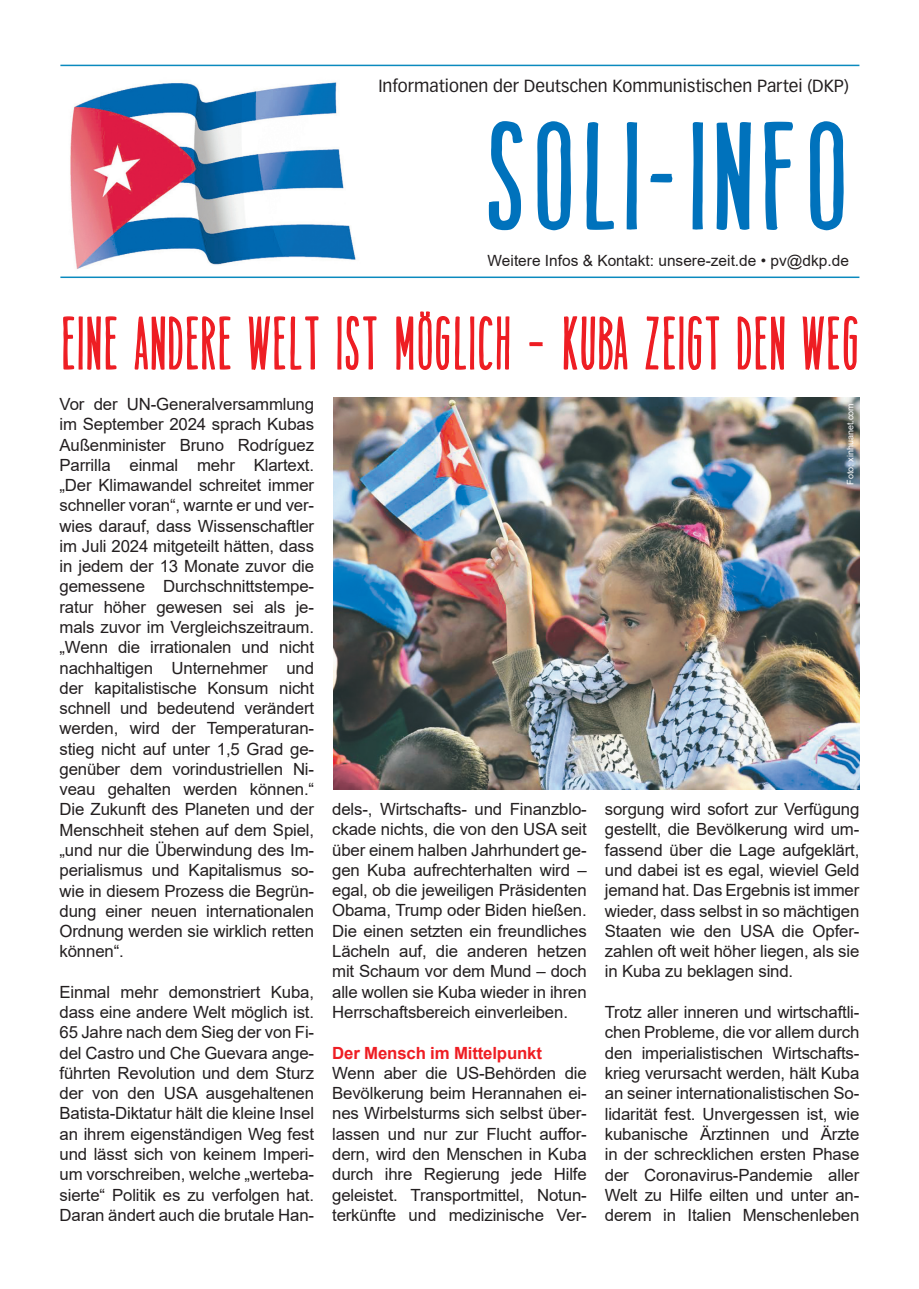
<style>
.page{position:relative;width:919px;height:1289px;background:#fff}
.page>*{position:absolute;margin:0;border:0;box-sizing:border-box;transform-origin:0 0}
.t1{font:148.5px "Tamales";letter-spacing:.01em;color:#0072bc;scale:1.26 1}
.t2{font:73.8px "Tamales";color:#ee1d23}
.t3{font:17.25px "Vectora LT Std";color:#231f20}
.t4{font:16.8px/20.2px "Arial";letter-spacing:-.01em;color:#231f20;text-align:justify}
.t5{font:700 16.8px "Arial";letter-spacing:-.01em;color:#ee1d23}
.t6{font:15.45px "Arial";color:#231f20}
.t7{font:9px "Arial";color:#fff}
</style>
<div class="page">
<hr style="left:60px;top:65px;width:799px;height:1px;background:#0a8abe">
<hr style="left:60px;top:276px;width:799px;height:2px;background:#0a8abe">
<svg style="left:810px;top:121px;width:34px;height:110px"></svg>
<svg style="left:62px;top:276px;width:55px;height:94px"></svg>
<svg style="left:134px;top:276px;width:97px;height:94px"></svg>
<svg style="left:248px;top:316px;width:71px;height:54px"></svg>
<svg style="left:337px;top:278px;width:40px;height:92px"></svg>
<svg style="left:395px;top:121px;width:243px;height:277px"></svg>
<svg style="left:644px;top:64px;width:150px;height:334px"></svg>
<svg style="left:802px;top:316px;width:56px;height:54px"></svg>
<img style="left:70px;top:81px;width:286px;height:188px">
<img style="left:333px;top:398px;width:526px;height:391px">
<p class="t3" style="left:378px;top:76px;width:472px">Informationen der Deutschen Kommunistischen Partei (DKP)</p>
<h1 class="t1" style="left:483px;top:106px;width:291px">SOLI-INFO</h1>
<p class="t6" style="left:487px;top:250px;width:363px">Weitere Infos &amp; Kontakt: unsere-zeit.de • pv@dkp.de</p>
<h2 class="t2" style="left:60px;top:308px;width:800px">EINE ANDERE WELT IST MÖGLICH – KUBA ZEIGT DEN WEG</h2>
<p class="t7" style="left:844px;top:485px;width:83px;rotate:-90deg">Foto: xinhuanet.com</p>
<p class="t4" style="left:60px;top:394px;width:256px">Vor der UN-Generalversammlung im September 2024 sprach Kubas Außenminister Bruno Rodríguez Parrilla einmal mehr Klartext. „Der Klimawandel schreitet immer schneller voran“, warnte er und ver&shy;wies darauf, dass Wissenschaftler im Juli 2024 mitgeteilt hätten, dass in jedem der 13 Monate zuvor die gemessene Durchschnittstempe&shy;ratur höher gewesen sei als je&shy;mals zuvor im Vergleichszeitraum. „Wenn die irrationalen und nicht nachhaltigen Unternehmer und der kapitalistische Konsum nicht schnell und bedeutend verändert werden, wird der Temperaturan&shy;stieg nicht auf unter 1,5 Grad ge&shy;genüber dem vorindustriellen Ni&shy;veau gehalten werden können.“ Die Zukunft des Planeten und der Menschheit stehen auf dem Spiel, „und nur die Überwindung des Im&shy;perialismus und Kapitalismus so&shy;wie in diesem Prozess die Begrün&shy;dung einer neuen internationalen Ordnung werden sie wirklich retten können“.</p>
<p class="t4" style="left:60px;top:981px;width:256px">Einmal mehr demonstriert Kuba, dass eine andere Welt möglich ist.<br>65 Jahre nach dem Sieg der von Fi&shy;del Castro und Che Guevara ange&shy;führten Revolution und dem Sturz der von den USA ausgehaltenen Batista-Diktatur hält die kleine Insel an ihrem eigenständigen Weg fest und lässt sich von keinem Imperi&shy;um vorschreiben, welche „werteba&shy;sierte“ Politik es zu verfolgen hat.<br>Daran ändert auch die brutale Han-</p>
<p class="t4" style="left:332px;top:798px;width:256px">dels-, Wirtschafts- und Finanzblo&shy;ckade nichts, die von den USA seit über einem halben Jahrhundert ge&shy;gen Kuba aufrechterhalten wird – egal, ob die jeweiligen Präsidenten Obama, Trump oder Biden hießen.<br>Die einen setzten ein freundliches Lächeln auf, die anderen hetzen mit Schaum vor dem Mund – doch alle wollen sie Kuba wieder in ihren Herrschaftsbereich einverleiben.</p>
<p class="t5" style="left:332px;top:1040px;width:211px">Der Mensch im Mittelpunkt</p>
<p class="t4" style="left:332px;top:1062px;width:256px">Wenn aber die US-Behörden die Bevölkerung beim Herannahen ei&shy;nes Wirbelsturms sich selbst über&shy;lassen und nur zur Flucht auffor&shy;dern, wird den Menschen in Kuba durch ihre Regierung jede Hilfe geleistet. Transportmittel, Notun&shy;terkünfte und medizinische Ver-</p>
<p class="t4" style="left:604px;top:798px;width:256px">sorgung wird sofort zur Verfügung gestellt, die Bevölkerung wird um&shy;fassend über die Lage aufgeklärt, und dabei ist es egal, wieviel Geld jemand hat. Das Ergebnis ist immer wieder, dass selbst in so mächtigen Staaten wie den USA die Opfer&shy;zahlen oft weit höher liegen, als sie in Kuba zu beklagen sind.</p>
<p class="t4" style="left:604px;top:1001px;width:256px">Trotz aller inneren und wirtschaftli&shy;chen Probleme, die vor allem durch den imperialistischen Wirtschafts&shy;krieg verursacht werden, hält Kuba an seiner internationalistischen So&shy;lidarität fest. Unvergessen ist, wie kubanische Ärztinnen und Ärzte in der schrecklichen ersten Phase der Coronavirus-Pandemie aller Welt zu Hilfe eilten und unter an&shy;derem in Italien Menschenleben</p>
</div>
